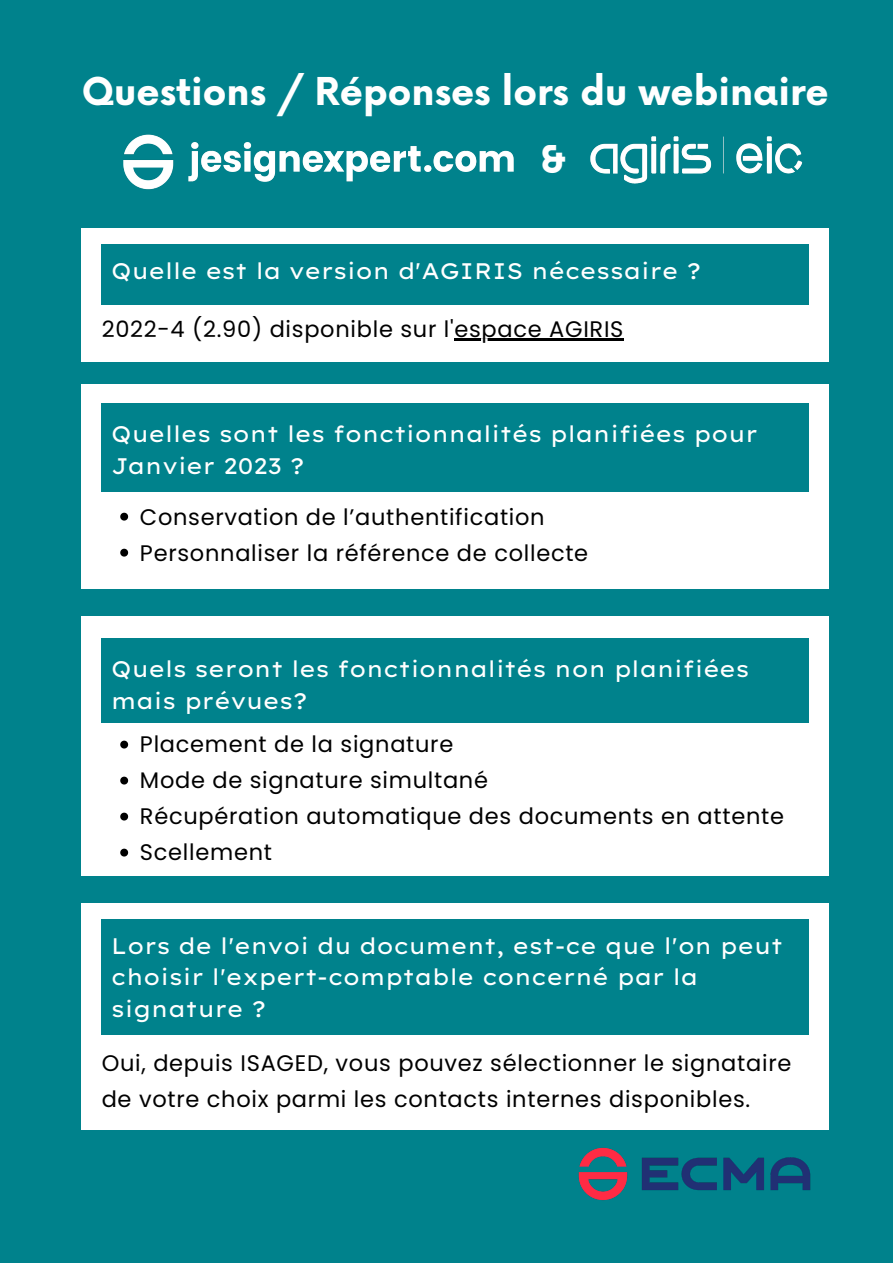
<style>
.page{position:relative;width:893px;height:1263px;background:#00828c}
.page>*{position:absolute;margin:0;border:0;box-sizing:border-box;transform-origin:0 0}
.t1{font:700 37.35px/68.1px "Now";color:#fff}
.t2{font:22.5px/36px "Poppins";letter-spacing:.03em;color:#000}
.t3{font:22.5px/31.5px "Lexend Exa";color:#fff}
</style>
<div class="page">
<div style="left:82px;top:228px;width:747px;height:134px;background:#fff"></div>
<div style="left:102px;top:245px;width:707px;height:60px;background:#00828c"></div>
<img style="left:560px;top:1129px;width:268px;height:72px">
<div style="left:82px;top:384px;width:747px;height:204px;background:#fff"></div>
<div style="left:102px;top:403px;width:707px;height:89px;background:#00828c"></div>
<div style="left:82px;top:616px;width:747px;height:259px;background:#fff"></div>
<div style="left:102px;top:638px;width:707px;height:84px;background:#00828c"></div>
<div style="left:82px;top:903px;width:747px;height:226px;background:#fff"></div>
<div style="left:102px;top:920px;width:707px;height:115px;background:#00828c"></div>
<img style="left:123px;top:134px;width:391px;height:56px">
<img style="left:590px;top:136px;width:213px;height:48px">
<hr style="left:454px;top:338px;width:170px;height:3px;background:#000">
<svg style="left:120px;top:513px;width:8px;height:8px"></svg>
<svg style="left:120px;top:549px;width:8px;height:8px"></svg>
<svg style="left:120px;top:741px;width:8px;height:7px"></svg>
<svg style="left:120px;top:777px;width:8px;height:7px"></svg>
<svg style="left:120px;top:813px;width:8px;height:7px"></svg>
<svg style="left:120px;top:849px;width:8px;height:7px"></svg>
<h1 class="t1" style="left:539px;top:59px;width:291px;text-indent:-457px">Questions / Réponses lors du webinaire &amp;</h1>
<p class="t3" style="left:111px;top:254px;width:591px">Quelle est la version d'AGIRIS nécessaire ?</p>
<p class="t2" style="left:102px;top:311px;width:523px">2022-4 (2.90) disponible sur l'espace AGIRIS</p>
<p class="t3" style="left:111px;top:418px;width:648px">Quelles sont les fonctionnalités planifiées pour<br>Janvier 2023 ?</p>
<p class="t2" style="left:140px;top:499px;width:450px">Conservation de l’authentification<br>Personnaliser la référence de collecte</p>
<p class="t3" style="left:111px;top:653px;width:640px">Quels seront les fonctionnalités non planifiées mais prévues?</p>
<p class="t2" style="left:140px;top:726px;width:645px">Placement de la signature<br>Mode de signature simultané<br>Récupération automatique des documents en attente<br>Scellement</p>
<p class="t3" style="left:111px;top:929px;width:673px">Lors de l'envoi du document, est-ce que l'on peut choisir l'expert-comptable concerné par la signature ?</p>
<p class="t2" style="left:102px;top:1045px;width:691px">Oui, depuis ISAGED, vous pouvez sélectionner le signataire de votre choix parmi les contacts internes disponibles.</p>
</div>
